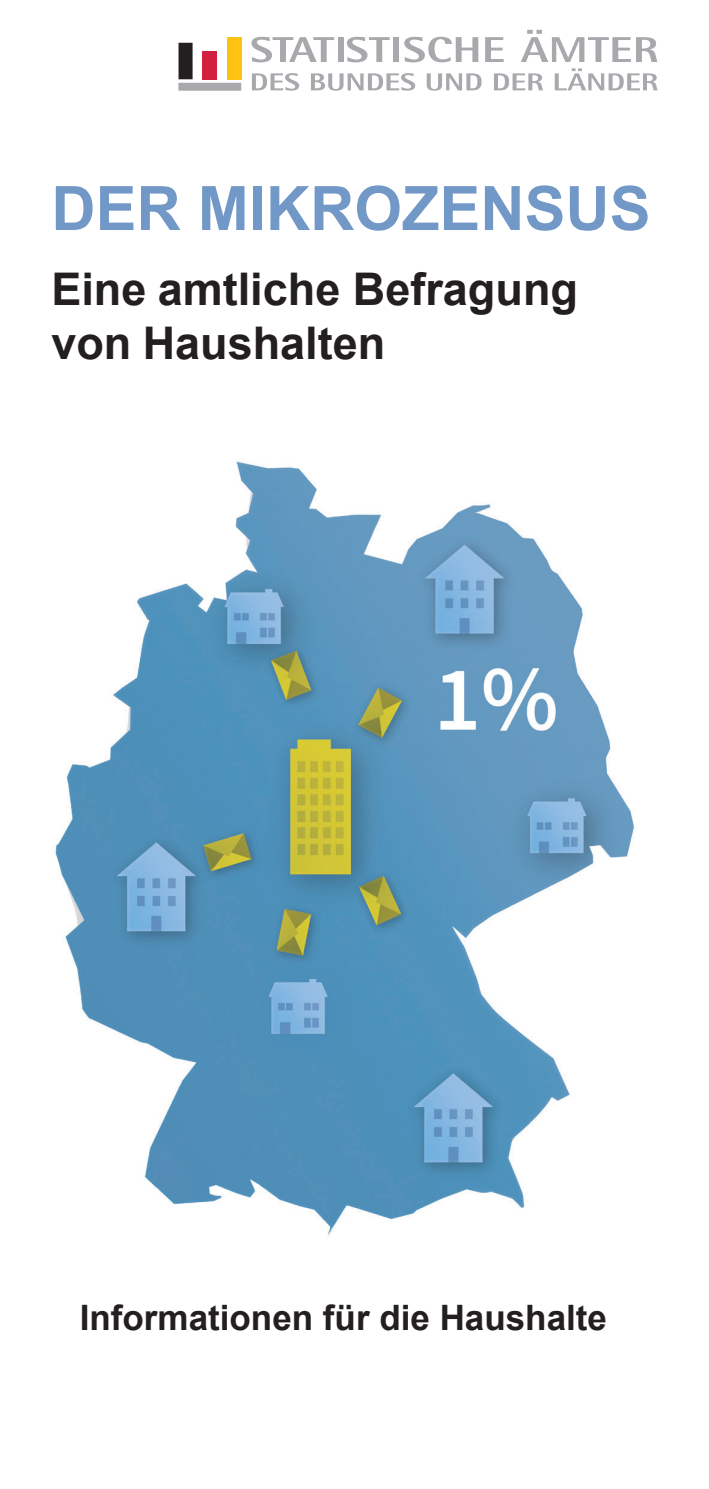
<style>
.page{position:relative;width:709px;height:1489px;background:#fff}
.page>*{position:absolute;margin:0;border:0;box-sizing:border-box;transform-origin:0 0}
.t1{font:700 61.25px "Arial";color:#7298c7}
.t2{font:700 45px/54px "Arial";color:#231f20}
.t3{font:700 35px "Arial";color:#231f20}
</style>
<div class="page">
<div style="left:178px;top:83px;width:63px;height:8px;background:#a8a9ad"></div>
<div style="left:227px;top:37px;width:14px;height:42px;background:#fec210"></div>
<div style="left:178px;top:43px;width:14px;height:36px;background:#231f20"></div>
<div style="left:203px;top:51px;width:14px;height:28px;background:#d1213e"></div>
<svg style="left:252px;top:73px;width:47px;height:18px"></svg>
<svg style="left:311px;top:73px;width:104px;height:18px"></svg>
<svg style="left:427px;top:73px;width:54px;height:18px"></svg>
<svg style="left:494px;top:73px;width:49px;height:17px"></svg>
<svg style="left:554px;top:68px;width:103px;height:22px"></svg>
<svg style="left:251px;top:37px;width:83px;height:25px"></svg>
<div style="left:337px;top:37px;width:6px;height:25px;background:#a8a9ad"></div>
<svg style="left:347px;top:37px;width:43px;height:25px"></svg>
<div style="left:393px;top:37px;width:6px;height:25px;background:#a8a9ad"></div>
<svg style="left:404px;top:37px;width:74px;height:25px"></svg>
<svg style="left:485px;top:37px;width:18px;height:25px"></svg>
<svg style="left:521px;top:30px;width:136px;height:32px"></svg>
<img style="left:55px;top:460px;width:579px;height:775px">
<h1 class="t1" style="left:51px;top:165px;width:600px">DER MIKROZENSUS</h1>
<p class="t2" style="left:51px;top:263px;width:528px">Eine amtliche Befragung von Haushalten</p>
<p class="t3" style="left:80px;top:1292px;width:529px">Informationen für die Haushalte</p>
</div>
